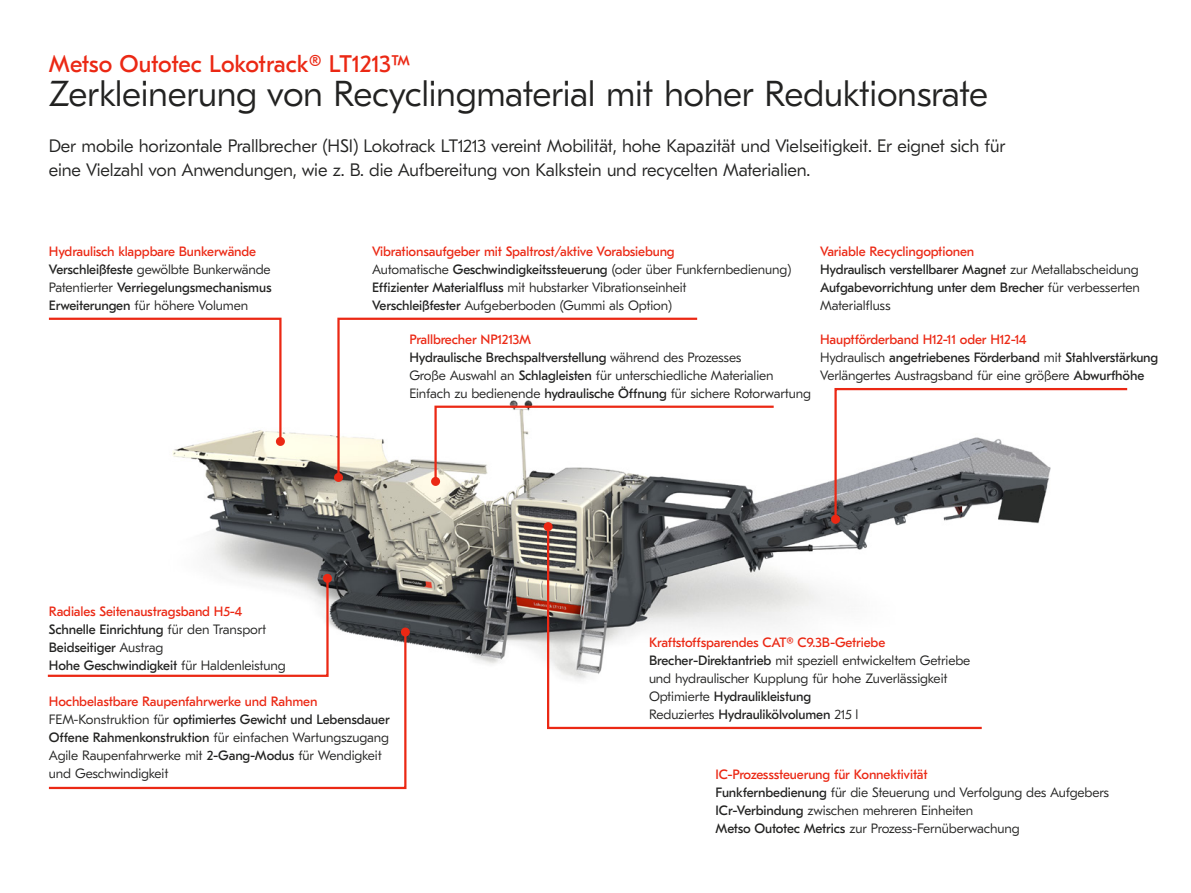
<style>
.page{position:relative;width:1191px;height:893px;background:#fff}
.page>*{position:absolute;margin:0;border:0;box-sizing:border-box;transform-origin:0 0}
.t1{font:300 36px "GT Eesti Pro Text";letter-spacing:-.01em;color:#222221}
.t2{font:24px "GT Eesti Pro Text";letter-spacing:-.005em;color:#eb2814}
.t3{font:300 18px/24px "GT Eesti Pro Text";letter-spacing:-.01em;color:#222221}
.t4{font:300 13.5px/18px "GT Eesti Pro Text";letter-spacing:-.01em;color:#222221}
.t5{font:13.5px/18px "GT Eesti Pro Text";letter-spacing:-.01em;color:#222221}
.s1{color:#eb2814}
.s2{font-weight:300}
.s3{font-weight:400;color:#eb2814}
.s4{font-weight:400}
</style>
<div class="page">
<img style="left:172px;top:432px;width:868px;height:232px">
<svg style="left:833px;top:388px;width:295px;height:133px"></svg>
<div style="left:831px;top:515px;width:9px;height:9px;background:#eb2814;border-radius:50%"></div>
<svg style="left:440px;top:405px;width:336px;height:79px"></svg>
<div style="left:431px;top:477px;width:9px;height:9px;background:#eb2814;border-radius:50%"></div>
<svg style="left:336px;top:317px;width:363px;height:163px"></svg>
<div style="left:334px;top:473px;width:9px;height:9px;background:#eb2814;border-radius:50%"></div>
<svg style="left:48px;top:317px;width:235px;height:127px"></svg>
<div style="left:276px;top:437px;width:9px;height:9px;background:#eb2814;border-radius:50%"></div>
<svg style="left:546px;top:524px;width:438px;height:206px"></svg>
<div style="left:543px;top:522px;width:9px;height:9px;background:#eb2814;border-radius:50%"></div>
<svg style="left:48px;top:630px;width:359px;height:160px"></svg>
<div style="left:401px;top:627px;width:9px;height:9px;background:#eb2814;border-radius:50%"></div>
<svg style="left:47px;top:576px;width:283px;height:102px"></svg>
<div style="left:323px;top:574px;width:9px;height:9px;background:#eb2814;border-radius:50%"></div>
<h2 class="t2" style="left:49px;top:50px;width:363px">Metso Outotec Lokotrack® LT1213™</h2>
<h1 class="t1" style="left:49px;top:74px;width:940px">Zerkleinerung von Recyclingmaterial mit hoher Reduktionsrate</h1>
<p class="t3" style="left:49px;top:134px;width:958px">Der mobile horizontale Prallbrecher (HSI) Lokotrack LT1213 vereint Mobilität, hohe Kapazität und Vielseitigkeit. Er eignet sich für eine Vielzahl von Anwendungen, wie z. B. die Aufbereitung von Kalkstein und recycelten Materialien.</p>
<p class="t5" style="left:49px;top:242px;width:224px"><span class="s1">Hydraulisch klappbare Bunkerwände </span>Verschleißfeste <span class="s2">gewölbte Bunkerwände Patentierter</span> Verriegelungsmechanismus Erweiterungen <span class="s2">fü r höhere Volumen</span></p>
<p class="t4" style="left:372px;top:243px;width:420px"><span class="s3">Vibrationsaufgeber mit Spaltrost/aktive Vorabsiebung<br></span>Automatische <span class="s4">Geschwindigkeitssteuerung</span> (oder über Funkfernbedienung)<br><span class="s4">Effizienter Materialfluss</span> mit hubstarker Vibrationseinheit<br><span class="s4">Verschleißfester</span> Aufgeberboden (Gummi als Option)</p>
<p class="t4" style="left:409px;top:331px;width:403px"><span class="s3">Prallbrecher NP1213M<br></span><span class="s4">Hydraulische Brechspaltverstellung</span> während des Prozesses<br>Große Auswahl an <span class="s4">Schlagleisten</span> für unterschiedliche Materialien Einfach zu bedienende <span class="s4">hydraulische Öffnung</span> für sichere Rotorwartung</p>
<p class="t5" style="left:820px;top:243px;width:321px"><span class="s1">Variable Recyclingoptionen<br></span>Hydraulisch verstellbarer Magnet <span class="s2">zur Metallabscheidung </span>Aufgabevorrichtung unter dem Brecher <span class="s2">für verbesserten Materialfluss</span></p>
<p class="t4" style="left:820px;top:331px;width:340px"><span class="s3">Hauptförderband H12-11 oder H12-14<br></span>Hydraulisch <span class="s4">angetriebenes Förderband</span> mit <span class="s4">Stahlverstärkung<br></span>Verlängertes Austragsband für eine größere <span class="s4">Abwurfhöhe</span></p>
<p class="t5" style="left:49px;top:602px;width:238px"><span class="s1">Radiales Seitenaustragsband H5-4<br></span>Schnelle Einrichtung <span class="s2">für den Transport </span>Beidseitiger <span class="s2">Austrag<br></span>Hohe Geschwindigkeit <span class="s2">für Haldenleistung</span></p>
<p class="t4" style="left:49px;top:693px;width:342px"><span class="s3">Hochbelastbare Raupenfahrwerke und Rahmen </span>FEM-Konstruktion für <span class="s4">optimiertes Gewicht und Lebensdauer Offene Rahmenkonstruktion</span> für einfachen Wartungszugang Agile Raupenfahrwerke mit <span class="s4">2-Gang-Modus</span> für Wendigkeit und Geschwindigkeit</p>
<p class="t4" style="left:649px;top:633px;width:323px"><span class="s3">Kraftstoffsparendes CAT® C9.3B-Getriebe </span><span class="s4">Brecher-Direktantrieb</span> mit speziell entwickeltem Getriebe und hydraulischer Kupplung für hohe Zuverlässigkeit Optimierte <span class="s4">Hydraulikleistung<br></span>Reduziertes <span class="s4">Hydraulikölvolumen</span> 215 l</p>
<p class="t4" style="left:715px;top:766px;width:395px"><span class="s3">IC-Prozesssteuerung für Konnektivität<br></span><span class="s4">Funkfernbedienung</span> für die Steuerung und Verfolgung des Aufgebers <span class="s4">ICr-Verbindung</span> zwischen mehreren Einheiten<br><span class="s4">Metso Outotec Metrics</span> zur Prozess-Fernüberwachung</p>
</div>
